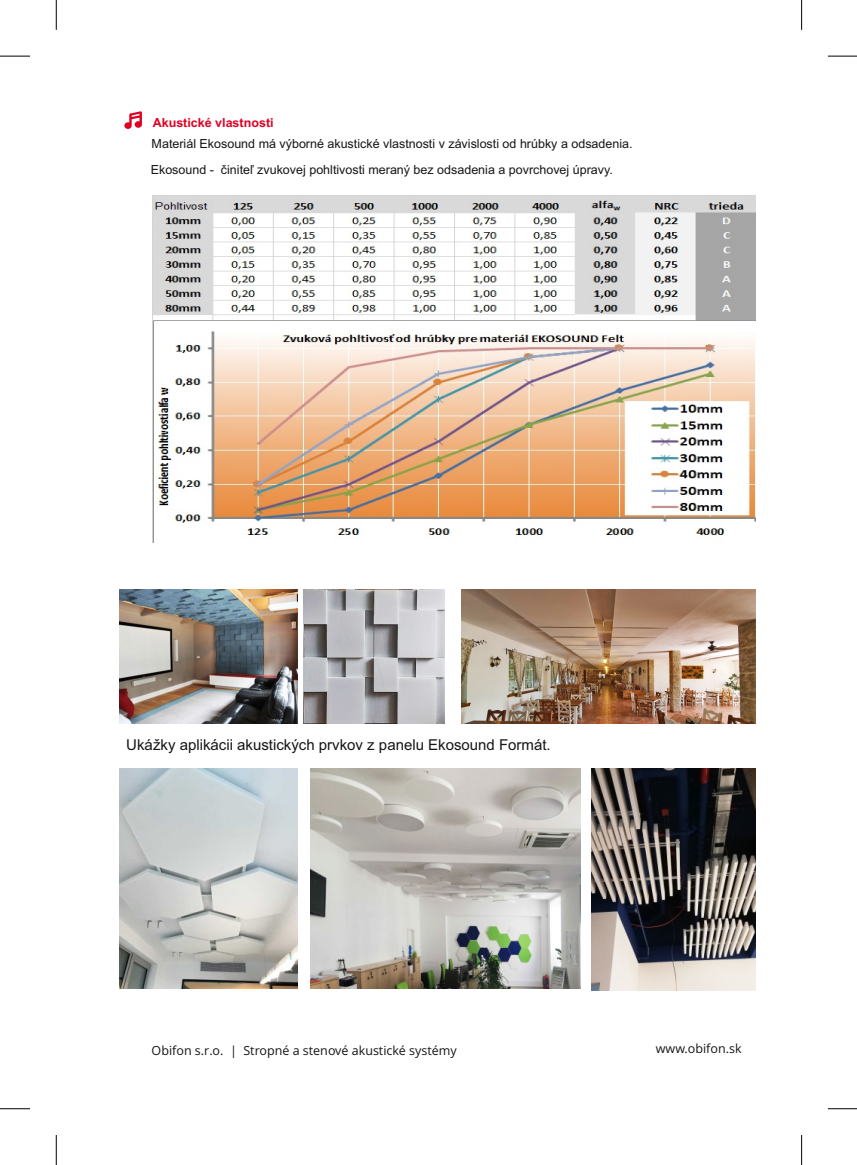
<style>
.page{position:relative;width:857px;height:1165px;background:#fff}
.page>*{position:absolute;margin:0;border:0;box-sizing:border-box;transform-origin:0 0}
.t1{font:15px "Arial";color:#151616}
.t2{font:12.5px/26px "Arial";color:#151616}
.t3{font:12.5px "Open Sans";color:#151616}
.t4{font:700 12.5px "Arial";color:#df0024}
</style>
<div class="page">
<svg style="left:124px;top:111px;width:18px;height:18px"></svg>
<img style="left:119px;top:589px;width:179px;height:135px">
<img style="left:119px;top:768px;width:178px;height:220px">
<img style="left:303px;top:589px;width:141px;height:135px">
<img style="left:591px;top:768px;width:164px;height:222px">
<img style="left:310px;top:768px;width:271px;height:220px">
<img style="left:461px;top:589px;width:294px;height:135px">
<img style="left:152px;top:195px;width:603px;height:347px">
<hr style="left:0;top:1108px;width:30px;height:1px;background:#000">
<hr style="left:56px;top:1135px;width:1px;height:30px;background:#000">
<hr style="left:0;top:56px;width:30px;height:1px;background:#000">
<hr style="left:56px;top:0;width:1px;height:30px;background:#000">
<svg style="left:828px;top:56px;width:29px;height:1px"></svg>
<hr style="left:801px;top:0;width:1px;height:30px;background:#000">
<svg style="left:828px;top:1108px;width:29px;height:1px"></svg>
<hr style="left:801px;top:1135px;width:1px;height:30px;background:#000">
<p class="t4" style="left:153px;top:118px;width:122px">Akustické vlastnosti</p>
<p class="t2" style="left:151px;top:132px;width:483px">Materiál Ekosound má výborné akustické vlastnosti v závislosti od hrúbky a odsadenia.<br>Ekosound - činiteľ zvukovej pohltivosti meraný bez odsadenia a povrchovej úpravy.</p>
<p class="t1" style="left:126px;top:739px;width:426px">Ukážky aplikácii akustických prvkov z panelu Ekosound Formát.</p>
<p class="t3" style="left:152px;top:1046px;width:306px">Obifon s.r.o. | Stropné a stenové akustické systémy</p>
<p class="t3" style="left:656px;top:1043px;width:87px">www.obifon.sk</p>
</div>
